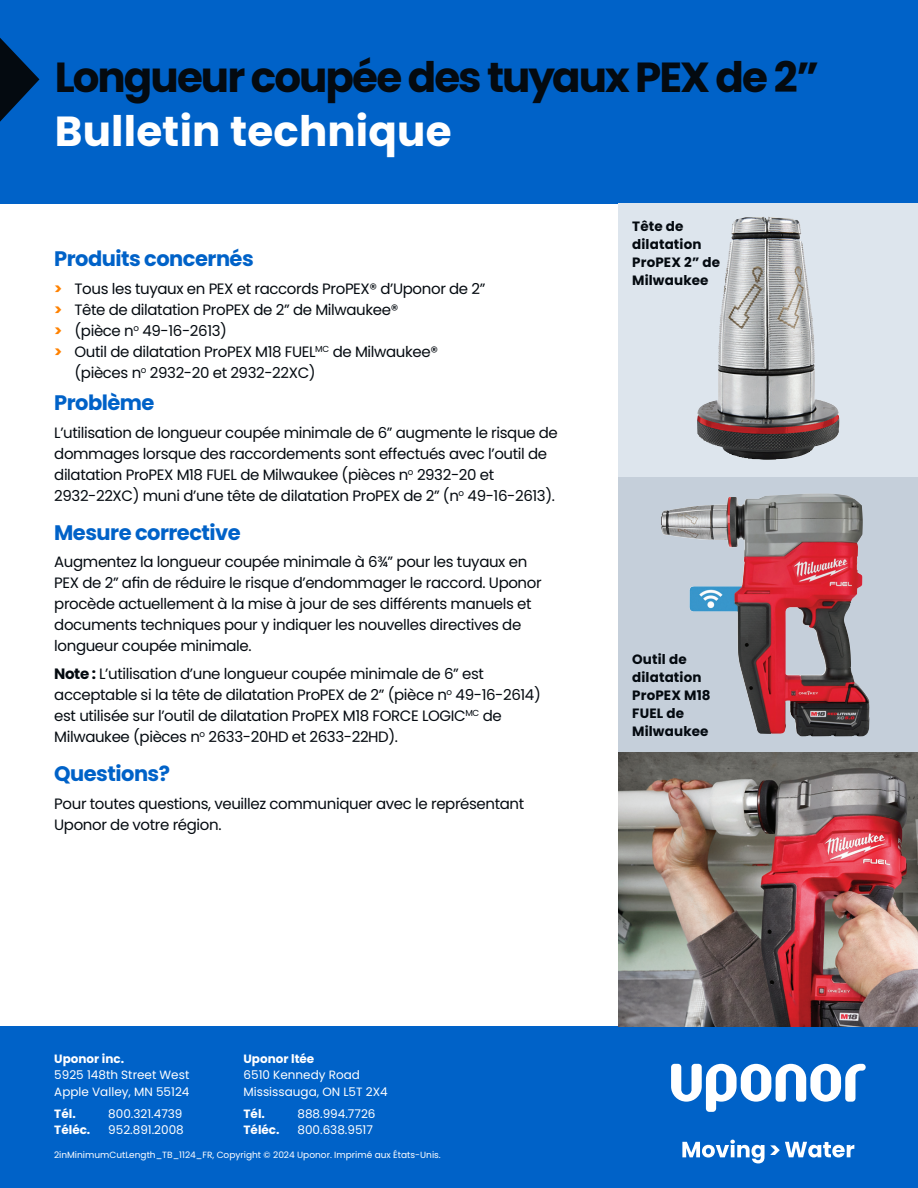
<style>
.page{position:relative;width:918px;height:1188px;background:#fff}
.page>*{position:absolute;margin:0;border:0;box-sizing:border-box;transform-origin:0 0}
.t1{font:700 42px/54px "Poppins";letter-spacing:-.045em;color:#040a10}
.subhead{font:700 21px "Poppins";letter-spacing:-.025em;color:#0062c8}
.body__last{font:15px/21px "Poppins";letter-spacing:-.025em;color:#040a10}
.body{font:15px/21px "Poppins";letter-spacing:-.025em;color:#040a10}
.t2{font:700 13.5px/18px "Poppins";letter-spacing:.01em;color:#040a10}
.address{font:12px/16.5px "Poppins";color:#fff}
.address-2{font:700 12px "Poppins";color:#fff}
.literature_number{font:9px "Poppins";color:#fff}
.s1{color:#fff}
.s2{font-weight:700;color:#ff8200}
.s3{font-weight:700}
</style>
<div class="page">
<div style="left:0;top:0;width:918px;height:203px;background:#0062c8"></div>
<svg style="left:0;top:38px;width:39px;height:84px"></svg>
<div style="left:0;top:1026px;width:918px;height:162px;background:#0062c8"></div>
<svg style="left:671px;top:1064px;width:195px;height:48px"></svg>
<svg style="left:682px;top:1140px;width:172px;height:23px"></svg>
<div style="left:619px;top:203px;width:299px;height:275px;background:#dde5ed"></div>
<img style="left:697px;top:217px;width:119px;height:243px">
<img style="left:619px;top:752px;width:299px;height:275px">
<svg style="left:619px;top:478px;width:299px;height:274px;background:#b4adb6"></svg>
<img style="left:661px;top:494px;width:147px;height:242px">
<p class="t1" style="left:55px;top:51px;width:766px">Longueur coupée des tuyaux PEX de 2”<br><span class="s1">Bulletin technique</span></p>
<p class="subhead" style="left:54px;top:246px;width:201px">Produits concernés</p>
<p class="body" style="left:54px;top:278px;width:433px"><span class="s2">&gt;</span> Tous les tuyaux en PEX et raccords ProPEX® d’Uponor de 2”</p>
<p class="body" style="left:54px;top:299px;width:346px"><span class="s2">&gt;</span> Tête de dilatation ProPEX de 2” de Milwaukee®</p>
<p class="body" style="left:54px;top:320px;width:174px"><span class="s2">&gt;</span> (pièce n<sup>o</sup> 49-16-2613)</p>
<p class="body" style="left:74px;top:341px;width:365px;text-indent:-20px"><span class="s2">&gt;</span> Outil de dilatation ProPEX M18 FUEL<sup>MC</sup> de Milwaukee® (pièces n<sup>o</sup> 2932-20 et 2932-22XC)</p>
<p class="subhead" style="left:54px;top:390px;width:102px">Problème</p>
<p class="body__last" style="left:54px;top:422px;width:505px">L’utilisation de longueur coupée minimale de 6” augmente le risque de dommages lorsque des raccordements sont effectués avec l’outil de dilatation ProPEX M18 FUEL de Milwaukee (pièces n<sup>o</sup> 2932-20 et 2932-22XC) muni d’une tête de dilatation ProPEX de 2” (n<sup>o</sup> 49-16-2613).</p>
<p class="subhead" style="left:54px;top:520px;width:188px">Mesure corrective</p>
<p class="body" style="left:54px;top:552px;width:489px">Augmentez la longueur coupée minimale à 6¾” pour les tuyaux en PEX de 2” afin de réduire le risque d’endommager le raccord. Uponor procède actuellement à la mise à jour de ses différents manuels et documents techniques pour y indiquer les nouvelles directives de longueur coupée minimale.</p>
<p class="body__last" style="left:54px;top:663px;width:488px"><span class="s3">Note :</span> L’utilisation d’une longueur coupée minimale de 6” est acceptable si la tête de dilatation ProPEX de 2” (pièce n<sup>o</sup> 49-16-2614) est utilisée sur l’outil de dilatation ProPEX M18 FORCE LOGIC<sup>MC</sup> de Milwaukee (pièces n<sup>o</sup> 2633-20HD et 2633-22HD).</p>
<p class="subhead" style="left:54px;top:762px;width:117px">Questions?</p>
<p class="body__last" style="left:54px;top:793px;width:472px">Pour toutes questions, veuillez communiquer avec le représentant<br>Uponor de votre région.</p>
<p class="t2" style="left:632px;top:217px;width:89px">Tête de dilatation<br>ProPEX 2” de<br>Milwaukee</p>
<p class="t2" style="left:632px;top:650px;width:80px">Outil de dilatation<br>ProPEX M18<br>FUEL de<br>Milwaukee</p>
<p class="address" style="left:244px;top:1050px;width:146px"><span class="s3">Uponor ltée<br></span>6510 Kennedy Road<br>Mississauga, ON L5T 2X4</p>
<p class="address-2" style="left:244px;top:1106px;width:23px">Tél.</p>
<p class="address" style="left:298px;top:1105px;width:80px">888.994.7726</p>
<p class="address-2" style="left:244px;top:1123px;width:38px">Téléc.</p>
<p class="address" style="left:298px;top:1122px;width:77px">800.638.9517</p>
<p class="literature_number" style="left:54px;top:1150px;width:388px">2inMinimumCutLength_TB_1124_FR, Copyright © 2024 Uponor. Imprimé aux États-Unis.</p>
<p class="address" style="left:54px;top:1050px;width:137px"><span class="s3">Uponor inc.<br></span>5925 148th Street West<br>Apple Valley, MN 55124</p>
<p class="address-2" style="left:54px;top:1106px;width:23px">Tél.</p>
<p class="address" style="left:108px;top:1105px;width:76px">800.321.4739</p>
<p class="address-2" style="left:54px;top:1123px;width:38px">Téléc.</p>
<p class="address" style="left:108px;top:1122px;width:77px">952.891.2008</p>
</div>
